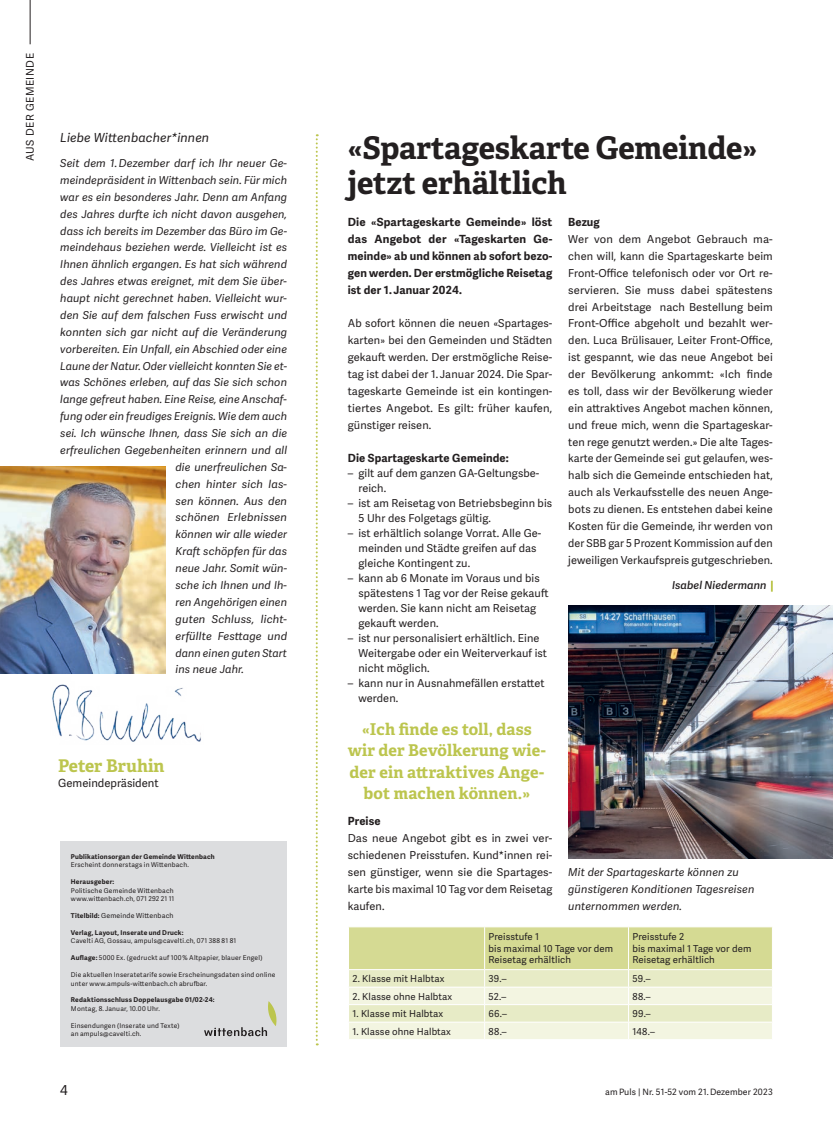
<style>
.page{position:relative;width:833px;height:1134px;background:#fff}
.page>*{position:absolute;margin:0;border:0;box-sizing:border-box;transform-origin:0 0}
.t1{font:700 31.25px/35px "Adelle";letter-spacing:-.005em;color:#231f20}
.t2{font:700 17.5px "Adelle";color:#bcc54e}
.t3{font:700 16.25px/21.2px "Adelle";letter-spacing:.01em;color:#bcc54e;text-align:center}
.t4{font:13.75px "Adelle Sans";color:#231f20}
.t5{font:italic 12.5px "Adelle Sans";letter-spacing:.01em;color:#231f20}
.t6{font:700 11.25px/16.9px "Adelle Sans";letter-spacing:.01em;color:#231f20;text-align:justify}
.t7{font:11.25px "Adelle Sans";color:#231f20}
.t8{font:11px/16.9px "Adelle Sans";letter-spacing:.01em;color:#231f20}
.t9{font:italic 11px/16.9px "Adelle Sans";letter-spacing:.01em;color:#231f20}
.t10{font:italic 600 11px "Adelle Sans";letter-spacing:.005em;color:#231f20}
.t11{font:10.62px "Adelle Sans";letter-spacing:.05em;color:#231f20}
.t12{font:9.62px/11.5px "Adelle Sans";letter-spacing:.01em;color:#231f20}
.t13{font:8.75px "Adelle Sans";letter-spacing:.01em;color:#231f20}
.t14{font:6.88px "Adelle Sans";letter-spacing:.03em;color:#231f20}
.t15{font:6.62px/8.5px "Adelle Sans";letter-spacing:.03em;color:#231f20}
.t16{font:700 6.62px "Adelle Sans";letter-spacing:.03em;color:#231f20}
.s1{font-weight:700;font-size:6.62px}
.s2{font-weight:700}
</style>
<div class="page">
<hr style="left:30px;top:0;width:1px;height:44px;background:#231f20">
<svg style="left:316px;top:134px;width:2px;height:911px"></svg>
<img style="left:568px;top:606px;width:265px;height:252px">
<div style="left:60px;top:841px;width:227px;height:206px;background:#dcdddf"></div>
<svg style="left:204px;top:1001px;width:72px;height:35px"></svg>
<img style="left:52px;top:684px;width:149px;height:58px">
<img style="left:0;top:466px;width:166px;height:207px">
<svg style="left:349px;top:927px;width:423px;height:112px;background:#e4e8bd"></svg>
<p class="t11" style="left:24px;top:161px;width:110px;rotate:-90deg">AUS DER GEMEINDE</p>
<p class="t5" style="left:60px;top:130px;width:150px">Liebe Wittenbacher*innen</p>
<p class="t9" style="left:60px;top:155px;width:228px">Seit dem 1. Dezember darf ich Ihr neuer Ge-</p>
<p class="t9" style="left:60px;top:172px;width:228px">meindepräsident in Wittenbach sein. Für mich</p>
<p class="t9" style="left:60px;top:189px;width:228px">war es ein besonderes Jahr. Denn am Anfang</p>
<p class="t9" style="left:60px;top:206px;width:228px">des Jahres durfte ich nicht davon ausgehen,</p>
<p class="t9" style="left:60px;top:223px;width:228px">dass ich bereits im Dezember das Büro im Ge-</p>
<p class="t9" style="left:60px;top:239px;width:228px">meindehaus beziehen werde. Vielleicht ist es</p>
<p class="t9" style="left:60px;top:256px;width:228px">Ihnen ähnlich ergangen. Es hat sich während</p>
<p class="t9" style="left:60px;top:273px;width:228px">des Jahres etwas ereignet, mit dem Sie über-</p>
<p class="t9" style="left:60px;top:290px;width:228px">haupt nicht gerechnet haben. Vielleicht wur-</p>
<p class="t9" style="left:60px;top:307px;width:228px">den Sie auf dem falschen Fuss erwischt und</p>
<p class="t9" style="left:60px;top:324px;width:228px">konnten sich gar nicht auf die Veränderung</p>
<p class="t9" style="left:60px;top:341px;width:228px">vorbereiten. Ein Unfall, ein Abschied oder eine</p>
<p class="t9" style="left:60px;top:358px;width:228px">Laune der Natur. Oder vielleicht konnten Sie et-</p>
<p class="t9" style="left:60px;top:374px;width:228px">was Schönes erleben, auf das Sie sich schon</p>
<p class="t9" style="left:60px;top:391px;width:228px">lange gefreut haben. Eine Reise, eine Anschaf-</p>
<p class="t9" style="left:60px;top:408px;width:228px">fung oder ein freudiges Ereignis. Wie dem auch</p>
<p class="t9" style="left:60px;top:425px;width:228px">sei. Ich wünsche Ihnen, dass Sie sich an die</p>
<p class="t9" style="left:60px;top:442px;width:228px">erfreulichen Gegebenheiten erinnern und all</p>
<p class="t9" style="left:175px;top:459px;width:113px">die unerfreulichen Sa-</p>
<p class="t9" style="left:175px;top:476px;width:113px">chen hinter sich las-</p>
<p class="t9" style="left:175px;top:493px;width:113px">sen können. Aus den</p>
<p class="t9" style="left:175px;top:509px;width:113px">schönen Erlebnissen</p>
<p class="t9" style="left:175px;top:526px;width:113px">können wir alle wieder</p>
<p class="t9" style="left:175px;top:543px;width:113px">Kraft schöpfen für das</p>
<p class="t9" style="left:175px;top:560px;width:113px">neue Jahr. Somit wün-</p>
<p class="t9" style="left:175px;top:577px;width:113px">sche ich Ihnen und Ih-</p>
<p class="t9" style="left:175px;top:594px;width:113px">ren Angehörigen einen</p>
<p class="t9" style="left:175px;top:611px;width:113px">guten Schluss, licht-</p>
<p class="t9" style="left:175px;top:628px;width:113px">erfüllte Festtage und</p>
<p class="t9" style="left:175px;top:644px;width:113px">dann einen guten Start</p>
<p class="t9" style="left:175px;top:661px;width:70px">ins neue Jahr.</p>
<h2 class="t2" style="left:58px;top:754px;width:108px">Peter Bruhin</h2>
<p class="t7" style="left:58px;top:777px;width:102px">Gemeindepräsident</p>
<p class="t16" style="left:71px;top:853px;width:145px">Publikationsorgan der Gemeinde Wittenbach</p>
<p class="t15" style="left:71px;top:861px;width:120px">Erscheint donnerstags in Wittenbach.</p>
<p class="t16" style="left:71px;top:878px;width:45px">Herausgeber:</p>
<p class="t15" style="left:71px;top:886px;width:105px">Politische Gemeinde Wittenbach www.wittenbach.ch, 071 292 21 11</p>
<p class="t14" style="left:71px;top:912px;width:104px"><span class="s1">Titelbild:</span> Gemeinde Wittenbach</p>
<p class="t16" style="left:71px;top:929px;width:114px">Verlag, Layout, Inserate und Druck:</p>
<p class="t15" style="left:71px;top:937px;width:167px">Cavelti AG, Gossau, ampuls@cavelti.ch, 071 388 81 81</p>
<p class="t15" style="left:71px;top:954px;width:193px"><span class="s2">Auflage:</span> 5000 Ex. (gedruckt auf 100 % Altpapier, blauer Engel)</p>
<p class="t15" style="left:71px;top:971px;width:206px">Die aktuellen Inseratetarife sowie Erscheinungsdaten sind online unter www.ampuls-wittenbach.ch abrufbar.</p>
<p class="t16" style="left:71px;top:996px;width:145px">Redaktionsschluss Doppelausgabe 01/02-24:</p>
<p class="t15" style="left:71px;top:1004px;width:91px">Montag, 8. Januar, 10.00 Uhr.</p>
<p class="t15" style="left:71px;top:1021px;width:110px">Einsendungen (Inserate und Texte) an ampuls@cavelti.ch.</p>
<h1 class="t1" style="left:348px;top:130px;width:411px">«Spartageskarte Gemeinde» jetzt erhältlich</h1>
<p class="t6" style="left:348px;top:214px;width:206px">Die «Spartageskarte Gemeinde» löst das Angebot der «Tageskarten Ge&shy;meinde» ab und können ab sofort bezo&shy;gen werden. Der erstmögliche Reisetag ist der 1. Januar 2024.</p>
<p class="t8" style="left:348px;top:315px;width:206px;text-align:justify">Ab sofort können die neuen «Spartages&shy;karten» bei den Gemeinden und Städten gekauft werden. Der erstmögliche Reise&shy;tag ist dabei der 1. Januar 2024. Die Spar&shy;tageskarte Gemeinde ist ein kontingen&shy;tiertes Angebot. Es gilt: früher kaufen, günstiger reisen.</p>
<p class="t6" style="left:348px;top:450px;width:162px">Die Spartageskarte Gemeinde:</p>
<p class="t8" style="left:358px;top:466px;width:182px;line-height:15px;text-indent:-11px">– gilt auf dem ganzen GA-Geltungsbe&shy;reich.</p>
<p class="t8" style="left:358px;top:496px;width:195px;line-height:15px;text-indent:-11px">– ist am Reisetag von Betriebsbeginn bis<br>5 Uhr des Folgetags gültig.</p>
<p class="t8" style="left:358px;top:526px;width:184px;line-height:15px;text-indent:-11px">– ist erhältlich solange Vorrat. Alle Ge&shy;meinden und Städte greifen auf das gleiche Kontingent zu.</p>
<p class="t8" style="left:358px;top:571px;width:192px;line-height:15px;text-indent:-11px">– kann ab 6 Monate im Voraus und bis spätestens 1 Tag vor der Reise gekauft werden. Sie kann nicht am Reisetag gekauft werden.</p>
<p class="t8" style="left:358px;top:631px;width:190px;line-height:15px;text-indent:-11px">– ist nur personalisiert erhältlich. Eine<br>Weitergabe oder ein Weiterverkauf ist nicht möglich.</p>
<p class="t8" style="left:358px;top:676px;width:188px;line-height:15px;text-indent:-11px">– kann nur in Ausnahmefällen erstattet werden.</p>
<p class="t6" style="left:568px;top:214px;width:33px">Bezug</p>
<p class="t8" style="left:568px;top:231px;width:206px;text-align:justify">Wer von dem Angebot Gebrauch ma&shy;chen will, kann die Spartageskarte beim Front-Office telefonisch oder vor Ort re&shy;servieren. Sie muss dabei spätestens drei Arbeitstage nach Bestellung beim Front-Office abgeholt und bezahlt wer&shy;den. Luca Brülisauer, Leiter Front-Office, ist gespannt, wie das neue Angebot bei der Bevölkerung ankommt: «Ich finde es toll, dass wir der Bevölkerung wieder ein attraktives Angebot machen können, und freue mich, wenn die Spartageskar&shy;ten rege genutzt werden.» Die alte Tages&shy;karte der Gemeinde sei gut gelaufen, wes&shy;halb sich die Gemeinde entschieden hat, auch als Verkaufsstelle des neuen Ange&shy;bots zu dienen. Es entstehen dabei keine Kosten für die Gemeinde, ihr werden von der SBB gar 5 Prozent Kommission auf den jeweiligen Verkaufspreis gutgeschrieben.</p>
<p class="t10" style="left:672px;top:579px;width:96px">Isabel Niedermann</p>
<h3 class="t3" style="left:348px;top:719px;width:199px">«Ich finde es toll, dass wir der Bevölkerung wie&shy;der ein attraktives Ange&shy;bot machen können.»</h3>
<p class="t6" style="left:348px;top:813px;width:34px">Preise</p>
<p class="t8" style="left:348px;top:830px;width:206px;text-align:justify">Das neue Angebot gibt es in zwei ver&shy;schiedenen Preisstufen. Kund*innen rei&shy;sen günstiger, wenn sie die Spartages&shy;karte bis maximal 10 Tag vor dem Reisetag kaufen.</p>
<p class="t9" style="left:568px;top:864px;width:188px">Mit der Spartageskarte können zu günstigeren Konditionen Tagesreisen unternommen werden.</p>
<p class="t12" style="left:488px;top:931px;width:126px">Preisstufe 1<br>bis maximal 10 Tage vor dem<br>Reisetag erhältlich</p>
<p class="t12" style="left:632px;top:931px;width:120px">Preisstufe 2<br>bis maximal 1 Tage vor dem<br>Reisetag erhältlich</p>
<p class="t12" style="left:352px;top:973px;width:94px">2. Klasse mit Halbtax</p>
<p class="t12" style="left:488px;top:973px;width:20px">39.–</p>
<p class="t12" style="left:632px;top:973px;width:20px">59.–</p>
<p class="t12" style="left:352px;top:991px;width:101px">2. Klasse ohne Halbtax</p>
<p class="t12" style="left:488px;top:991px;width:19px">52.–</p>
<p class="t12" style="left:632px;top:991px;width:20px">88.–</p>
<p class="t12" style="left:352px;top:1008px;width:92px">1. Klasse mit Halbtax</p>
<p class="t12" style="left:488px;top:1008px;width:20px">66.–</p>
<p class="t12" style="left:632px;top:1008px;width:20px">99.–</p>
<p class="t12" style="left:352px;top:1026px;width:100px">1. Klasse ohne Halbtax</p>
<p class="t12" style="left:488px;top:1026px;width:20px">88.–</p>
<p class="t12" style="left:632px;top:1026px;width:24px">148.–</p>
<p class="t4" style="left:60px;top:1082px;width:9px">4</p>
<p class="t13" style="left:605px;top:1087px;width:169px">am Puls | Nr. 51-52 vom 21. Dezember 2023</p>
</div>
